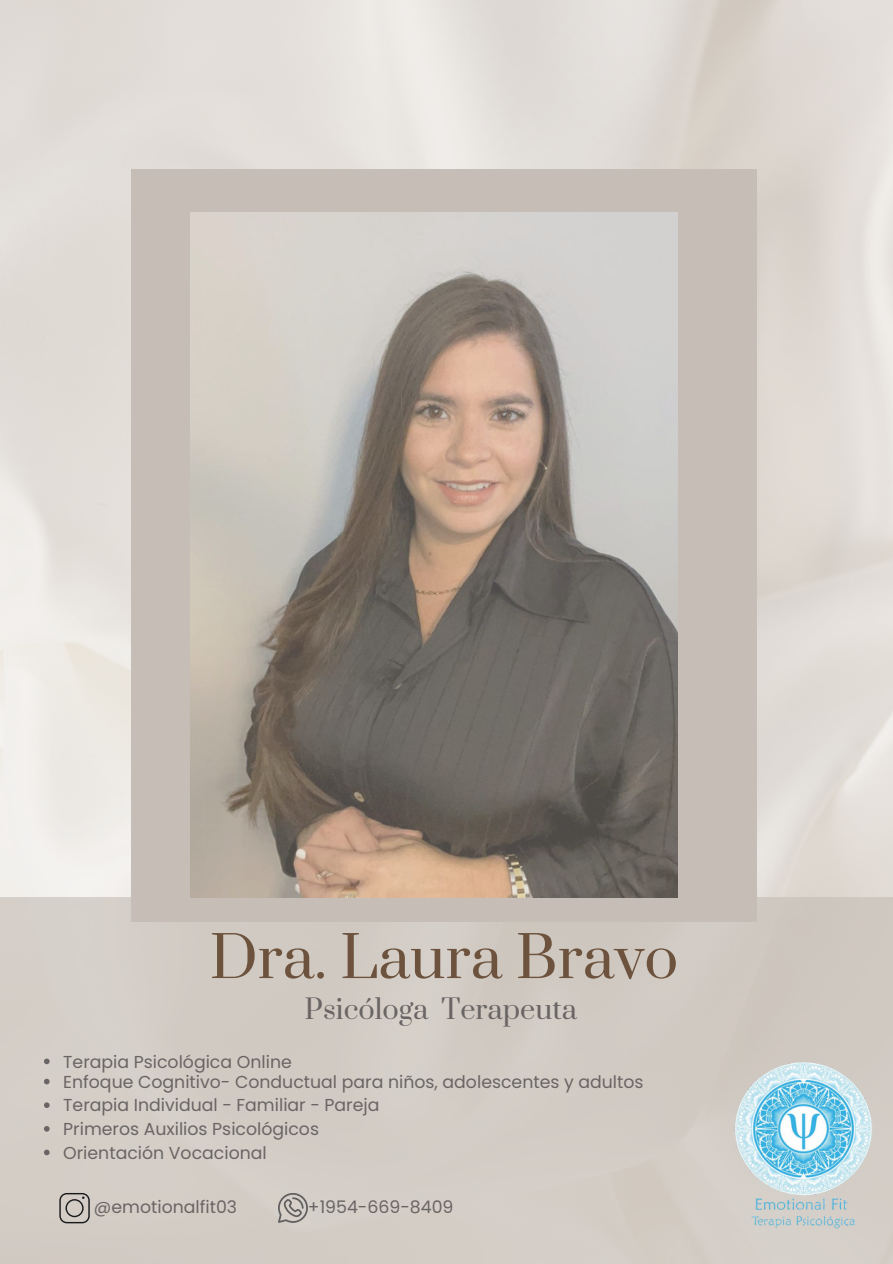
<style>
.page{position:relative;width:893px;height:1264px;background:#fff}
.page>*{position:absolute;margin:0;border:0;box-sizing:border-box;transform-origin:0 0}
.t1{font:56.25px "Prata";color:#6d533d}
.t2{font:27px "Prata";color:#696564}
.t3{font:17.25px "Poppins";color:#696564}
</style>
<div class="page">
<div style="left:0;top:897px;width:892px;height:366px;background:#d2ccc5"></div>
<div style="left:131px;top:169px;width:625px;height:752px;background:#c6beb6"></div>
<img style="left:191px;top:212px;width:486px;height:685px">
<img style="left:734px;top:1062px;width:138px;height:167px">
<svg style="left:59px;top:1193px;width:31px;height:30px"></svg>
<svg style="left:278px;top:1193px;width:30px;height:29px"></svg>
<svg style="left:44px;top:1058px;width:6px;height:6px"></svg>
<svg style="left:44px;top:1078px;width:6px;height:6px"></svg>
<svg style="left:44px;top:1102px;width:6px;height:5px"></svg>
<svg style="left:44px;top:1126px;width:6px;height:5px"></svg>
<svg style="left:44px;top:1149px;width:6px;height:6px"></svg>
<p class="t1" style="left:209px;top:922px;width:470px">Dra. Laura Bravo</p>
<h1 class="t2" style="left:304px;top:992px;width:274px">Psicóloga Terapeuta</h1>
<h2 class="t3" style="left:63px;top:1049px;width:230px">Terapia Psicológica Online</h2>
<p class="t3" style="left:63px;top:1069px;width:581px">Enfoque Cognitivo- Conductual para niños, adolescentes y adultos</p>
<p class="t3" style="left:63px;top:1093px;width:317px">Terapia Individual - Familiar - Pareja</p>
<p class="t3" style="left:63px;top:1116px;width:257px">Primeros Auxilios Psicológicos</p>
<p class="t3" style="left:63px;top:1140px;width:205px">Orientación Vocacional</p>
<p class="t3" style="left:94px;top:1194px;width:145px">@emotionalfit03</p>
<p class="t3" style="left:308px;top:1194px;width:147px">+1954-669-8409</p>
</div>
